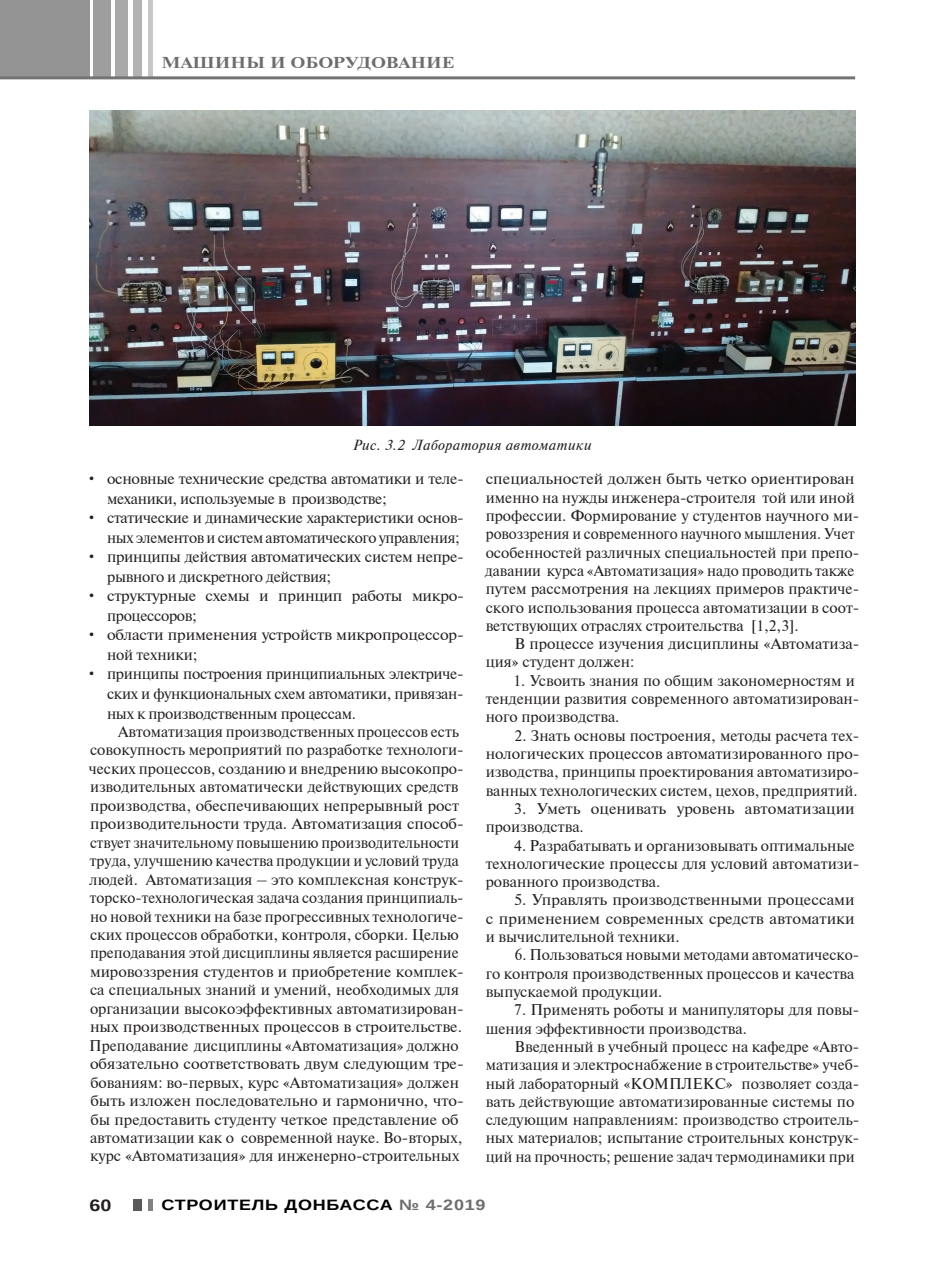
<style>
.page{position:relative;width:936px;height:1276px;background:#fff}
.page>*{position:absolute;margin:0;border:0;box-sizing:border-box;transform-origin:0 0}
.t1{font:700 16.5px "Arimo";color:#231f20;scale:1.2 1}
.t2{font:700 15.75px "Newton C";letter-spacing:.01em;color:#6d6d6d;scale:1.2 1}
.t3{font:15.45px/18.5px "Newton C";color:#231f20}
.t4{font:15.45px/18.3px "Newton C";color:#231f20;scale:1.05 1}
.t5{font:15.45px/19.5px "Newton C";letter-spacing:-.02em;color:#231f20}
.t6{font:700 15px "Arimo";letter-spacing:.04em;color:#000;scale:1.2 1}
.t7{font:italic 14.55px "Newton C";letter-spacing:.03em;color:#231f20}
.s1{color:#6d6d6d}
</style>
<div class="page">
<div style="left:0;top:0;width:89px;height:78px;background:#949494"></div>
<div style="left:93px;top:0;width:17px;height:78px;background:#9e9e9e"></div>
<div style="left:115px;top:0;width:13px;height:78px;background:#a9a9a9"></div>
<div style="left:133px;top:0;width:9px;height:78px;background:#b3b3b3"></div>
<div style="left:148px;top:0;width:5px;height:78px;background:#c7c7c7"></div>
<hr style="left:0;top:76px;width:855px;height:3px;background:#747474">
<div style="left:133px;top:1199px;width:9px;height:11px;background:#595959"></div>
<div style="left:148px;top:1199px;width:5px;height:11px;background:#818181"></div>
<img style="left:89px;top:111px;width:766px;height:314px">
<p class="t2" style="left:161px;top:54px;width:245px">МАШИНЫ И ОБОРУДОВАНИЕ</p>
<p class="t7" style="left:353px;top:437px;width:240px">Рис. 3.2 Лаборатория автоматики</p>
<p class="t5" style="left:107px;top:469px;width:356px;text-indent:-21px">• основные технические средства автоматики и теле&shy;механики, используемые в производстве;</p>
<p class="t5" style="left:86px;top:508px;width:379px;text-align:right">• статические и динамические характеристики основ&shy;ных элементов и систем автоматического управления;</p>
<p class="t5" style="left:107px;top:547px;width:358px;text-indent:-21px">• принципы действия автоматических систем непре&shy;рывного и дискретного действия;</p>
<p class="t5" style="left:107px;top:586px;width:356px;text-indent:-21px">• структурные схемы и принцип работы микро&shy;процессоров;</p>
<p class="t3" style="left:107px;top:625px;width:358px;line-height:19.5px;text-indent:-21px">• области применения устройств микропроцессор&shy;ной техники;</p>
<p class="t3" style="left:107px;top:664px;width:358px;line-height:19.5px;text-align:justify;text-indent:-21px">• принципы построения принципиальных электриче&shy;ских и функциональных схем автоматики, привязан&shy;ных к производственным процессам.</p>
<p class="t3" style="left:89px;top:722px;width:376px;text-indent:29px">Автоматизация производственных процессов есть совокупность мероприятий по разработке технологи&shy;ческих процессов, созданию и внедрению высокопро&shy;изводительных автоматически действующих средств производства, обеспечивающих непрерывный рост производительности труда. Автоматизация способ&shy;ствует значительному повышению производительности труда, улучшению качества продукции и условий труда людей. Автоматизация – это комплексная конструк&shy;торско-технологическая задача создания принципиаль&shy;но новой техники на базе прогрессивных технологиче&shy;ских процессов обработки, контроля, сборки. Целью преподавания этой дисциплины является расширение мировоззрения студентов и приобретение комплек&shy;са специальных знаний и умений, необходимых для организации высокоэффективных автоматизирован&shy;ных производственных процессов в строительстве.<br>Преподавание дисциплины «Автоматизация» должно обязательно соответствовать двум следующим тре&shy;бованиям: во-первых, курс «Автоматизация» должен быть изложен последовательно и гармонично, что&shy;бы предоставить студенту четкое представление об автоматизации как о современной науке. Во-вторых, курс «Автоматизация» для инженерно-строительных</p>
<p class="t4" style="left:485px;top:470px;width:358px">специальностей должен быть четко ориентирован именно на нужды инженера-строителя той или иной профессии. Формирование у студентов научного ми&shy;ровоззрения и современного научного мышления. Учет особенностей различных специальностей при препо&shy;давании курса «Автоматизация» надо проводить также путем рассмотрения на лекциях примеров практиче&shy;ского использования процесса автоматизации в соот&shy;ветствующих отраслях строительства [1,2,3].</p>
<p class="t3" style="left:485px;top:635px;width:375px;text-indent:29px">В процессе изучения дисциплины «Автоматиза&shy;ция» студент должен:</p>
<p class="t3" style="left:485px;top:671px;width:375px;text-indent:28px">1. Усвоить знания по общим закономерностям и тенденции развития современного автоматизирован&shy;ного производства.</p>
<p class="t3" style="left:485px;top:726px;width:375px;text-align:justify;text-indent:29px">2. Знать основы построения, методы расчета тех&shy;нологических процессов автоматизированного про&shy;изводства, принципы проектирования автоматизиро&shy;ванных технологических систем, цехов, предприятий.</p>
<p class="t4" style="left:485px;top:799px;width:353px;text-indent:28px">3. Уметь оценивать уровень автоматизации производства.</p>
<p class="t3" style="left:485px;top:836px;width:375px;text-indent:29px">4. Разрабатывать и организовывать оптимальные технологические процессы для условий автоматизи&shy;рованного производства.</p>
<p class="t4" style="left:485px;top:891px;width:353px;text-align:justify;text-indent:28px">5. Управлять производственными процессами с применением современных средств автоматики и вычислительной техники.</p>
<p class="t3" style="left:485px;top:946px;width:375px;text-indent:29px">6. Пользоваться новыми методами автоматическо&shy;го контроля производственных процессов и качества выпускаемой продукции.</p>
<p class="t3" style="left:485px;top:1001px;width:375px;text-indent:29px">7. Применять роботы и манипуляторы для повы&shy;шения эффективности производства.</p>
<p class="t3" style="left:485px;top:1037px;width:375px;text-indent:29px">Введенный в учебный процесс на кафедре «Авто&shy;матизация и электроснабжение в строительстве» учеб&shy;ный лабораторный «КОМПЛЕКС» позволяет созда&shy;вать действующие автоматизированные системы по следующим направлениям: производство строитель&shy;ных материалов; испытание строительных конструк&shy;ций на прочность; решение задач термодинамики при</p>
<p class="t1" style="left:89px;top:1193px;width:20px">60</p>
<p class="t6" style="left:161px;top:1195px;width:271px">СТРОИТЕЛЬ ДОНБАССА <span class="s1">№ 4-2019</span></p>
</div>
